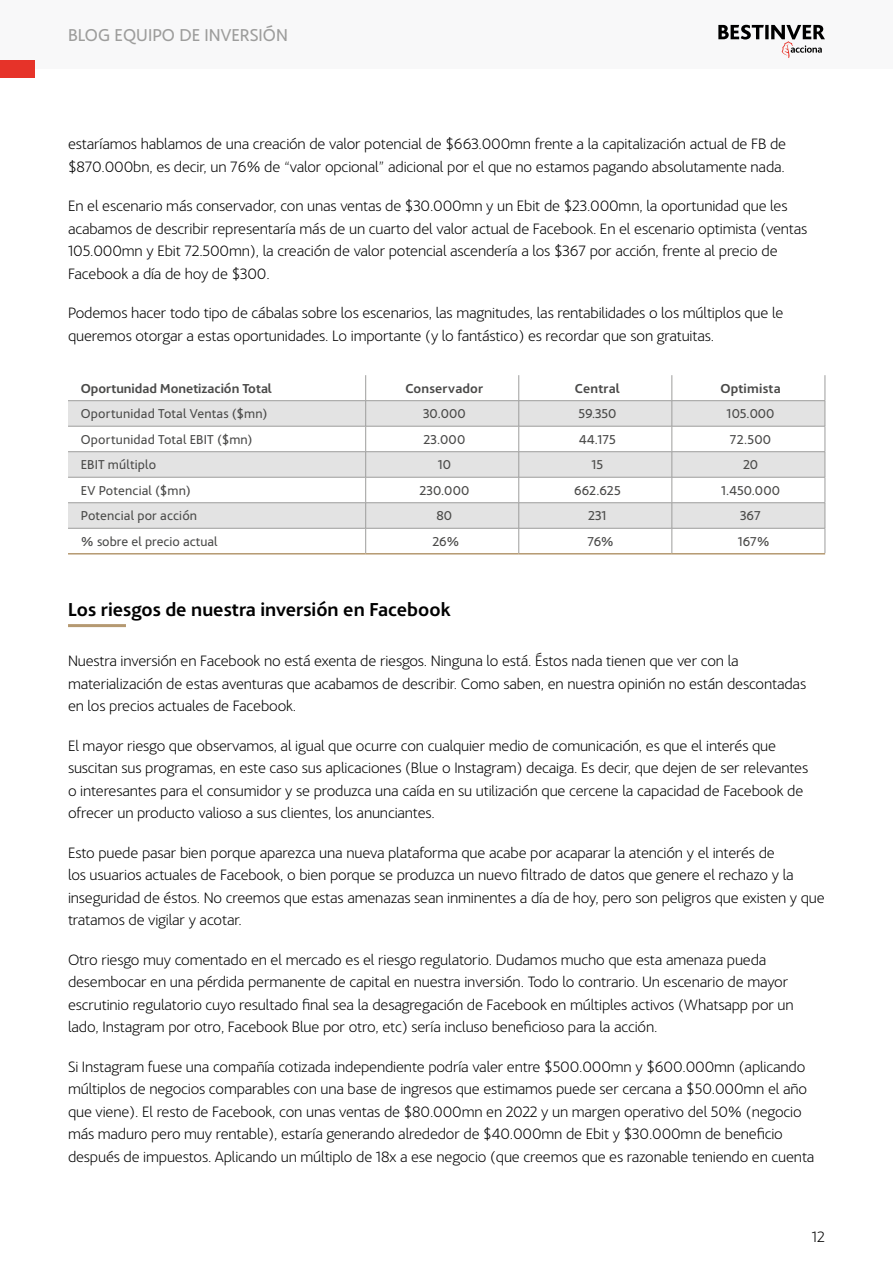
<style>
.page{position:relative;width:893px;height:1263px;background:#fff}
.page>*{position:absolute;margin:0;border:0;box-sizing:border-box;transform-origin:0 0}
.titulos_carta{font:700 19.5px "Acciona";color:#000}
.t1{font:18px "Acciona";color:#9d9d9c}
.texto_carta{font:200 15.75px/22.5px "Acciona";letter-spacing:-.01em;color:#000}
.titulos_carta-2{font:13.5px "Acciona";letter-spacing:.01em;color:#4a4a49}
.titulos_carta-3{font:700 13.5px "Acciona";color:#4a4a49}
</style>
<div class="page">
<div style="left:0;top:0;width:893px;height:69px;background:#f8f8f9"></div>
<div style="left:0;top:61px;width:35px;height:17px;background:#e63329"></div>
<svg style="left:718px;top:25px;width:107px;height:33px"></svg>
<svg style="left:68px;top:401px;width:757px;height:127px;fill:#e3e3e3"></svg>
<hr style="left:68px;top:400px;width:298px;height:1px;background:#9d9d9c">
<hr style="left:366px;top:400px;width:153px;height:1px;background:#9d9d9c">
<hr style="left:519px;top:400px;width:153px;height:1px;background:#9d9d9c">
<hr style="left:672px;top:400px;width:153px;height:1px;background:#9d9d9c">
<hr style="left:68px;top:451px;width:298px;height:1px;background:#9d9d9c">
<hr style="left:366px;top:451px;width:153px;height:1px;background:#9d9d9c">
<hr style="left:519px;top:451px;width:153px;height:1px;background:#9d9d9c">
<hr style="left:672px;top:451px;width:153px;height:1px;background:#9d9d9c">
<hr style="left:68px;top:502px;width:298px;height:1px;background:#9d9d9c">
<hr style="left:366px;top:502px;width:153px;height:1px;background:#9d9d9c">
<hr style="left:519px;top:502px;width:153px;height:1px;background:#9d9d9c">
<hr style="left:672px;top:502px;width:153px;height:1px;background:#9d9d9c">
<svg style="left:365px;top:375px;width:1px;height:178px"></svg>
<svg style="left:518px;top:375px;width:1px;height:178px"></svg>
<svg style="left:672px;top:375px;width:1px;height:178px"></svg>
<svg style="left:825px;top:375px;width:1px;height:178px"></svg>
<hr style="left:68px;top:426px;width:298px;height:1px;background:#9d9d9c">
<hr style="left:366px;top:426px;width:153px;height:1px;background:#9d9d9c">
<hr style="left:519px;top:426px;width:153px;height:1px;background:#9d9d9c">
<hr style="left:672px;top:426px;width:153px;height:1px;background:#9d9d9c">
<hr style="left:68px;top:477px;width:298px;height:1px;background:#9d9d9c">
<hr style="left:366px;top:477px;width:153px;height:1px;background:#9d9d9c">
<hr style="left:519px;top:477px;width:153px;height:1px;background:#9d9d9c">
<hr style="left:672px;top:477px;width:153px;height:1px;background:#9d9d9c">
<hr style="left:68px;top:528px;width:298px;height:1px;background:#9d9d9c">
<hr style="left:366px;top:528px;width:153px;height:1px;background:#9d9d9c">
<hr style="left:519px;top:528px;width:153px;height:1px;background:#9d9d9c">
<hr style="left:672px;top:528px;width:153px;height:1px;background:#9d9d9c">
<hr style="left:68px;top:553px;width:298px;height:1px;background:#b59971">
<hr style="left:366px;top:553px;width:153px;height:1px;background:#b59971">
<hr style="left:519px;top:553px;width:153px;height:1px;background:#b59971">
<hr style="left:672px;top:553px;width:153px;height:1px;background:#b59971">
<hr style="left:68px;top:624px;width:58px;height:3px;background:#b59971">
<p class="t1" style="left:68px;top:21px;width:221px">BLOG EQUIPO DE INVERSIÓN</p>
<p class="texto_carta" style="left:68px;top:132px;width:719px">estaríamos hablamos de una creación de valor potencial de $663.000mn frente a la capitalización actual de FB de $870.000bn, es decir, un 76% de “valor opcional” adicional por el que no estamos pagando absolutamente nada.</p>
<p class="texto_carta" style="left:68px;top:194px;width:741px">En el escenario más conservador, con unas ventas de $30.000mn y un Ebit de $23.000mn, la oportunidad que les acabamos de describir representaría más de un cuarto del valor actual de Facebook. En el escenario optimista (ventas 105.000mn y Ebit 72.500mn), la creación de valor potencial ascendería a los $367 por acción, frente al precio de Facebook a día de hoy de $300.</p>
<p class="texto_carta" style="left:68px;top:301px;width:717px">Podemos hacer todo tipo de cábalas sobre los escenarios, las magnitudes, las rentabilidades o los múltiplos que le queremos otorgar a estas oportunidades. Lo importante (y lo fantástico) es recordar que son gratuitas.</p>
<p class="titulos_carta-3" style="left:81px;top:377px;width:193px">Oportunidad Monetización Total</p>
<p class="titulos_carta-3" style="left:405px;top:377px;width:80px">Conservador</p>
<p class="titulos_carta-3" style="left:575px;top:377px;width:46px">Central</p>
<p class="titulos_carta-3" style="left:720px;top:377px;width:62px">Optimista</p>
<p class="titulos_carta-2" style="left:81px;top:403px;width:188px">Oportunidad Total Ventas ($mn)</p>
<p class="titulos_carta-2" style="left:423px;top:403px;width:44px">30.000</p>
<p class="titulos_carta-2" style="left:578px;top:403px;width:40px">59.350</p>
<p class="titulos_carta-2" style="left:727px;top:403px;width:49px">105.000</p>
<p class="titulos_carta-2" style="left:81px;top:429px;width:173px">Oportunidad Total EBIT ($mn)</p>
<p class="titulos_carta-2" style="left:423px;top:429px;width:43px">23.000</p>
<p class="titulos_carta-2" style="left:579px;top:429px;width:38px">44.175</p>
<p class="titulos_carta-2" style="left:730px;top:429px;width:43px">72.500</p>
<p class="titulos_carta-2" style="left:81px;top:454px;width:77px">EBIT múltiplo</p>
<p class="titulos_carta-2" style="left:438px;top:454px;width:15px">10</p>
<p class="titulos_carta-2" style="left:592px;top:454px;width:13px">15</p>
<p class="titulos_carta-2" style="left:743px;top:454px;width:16px">20</p>
<p class="titulos_carta-2" style="left:81px;top:480px;width:112px">EV Potencial ($mn)</p>
<p class="titulos_carta-2" style="left:419px;top:480px;width:52px">230.000</p>
<p class="titulos_carta-2" style="left:574px;top:480px;width:48px">662.625</p>
<p class="titulos_carta-2" style="left:721px;top:480px;width:61px">1.450.000</p>
<p class="titulos_carta-2" style="left:81px;top:505px;width:118px">Potencial por acción</p>
<p class="titulos_carta-2" style="left:436px;top:505px;width:17px">80</p>
<p class="titulos_carta-2" style="left:588px;top:505px;width:20px">231</p>
<p class="titulos_carta-2" style="left:740px;top:505px;width:22px">367</p>
<p class="titulos_carta-2" style="left:81px;top:531px;width:138px">% sobre el precio actual</p>
<p class="titulos_carta-2" style="left:432px;top:531px;width:29px">26%</p>
<p class="titulos_carta-2" style="left:587px;top:531px;width:28px">76%</p>
<p class="titulos_carta-2" style="left:738px;top:531px;width:33px">167%</p>
<p class="titulos_carta" style="left:68px;top:594px;width:384px">Los riesgos de nuestra inversión en Facebook</p>
<p class="texto_carta" style="left:68px;top:649px;width:740px">Nuestra inversión en Facebook no está exenta de riesgos. Ninguna lo está. Éstos nada tienen que ver con la materialización de estas aventuras que acabamos de describir. Como saben, en nuestra opinión no están descontadas en los precios actuales de Facebook.</p>
<p class="texto_carta" style="left:68px;top:733px;width:742px">El mayor riesgo que observamos, al igual que ocurre con cualquier medio de comunicación, es que el interés que suscitan sus programas, en este caso sus aplicaciones (Blue o Instagram) decaiga. Es decir, que dejen de ser relevantes o interesantes para el consumidor y se produzca una caída en su utilización que cercene la capacidad de Facebook de ofrecer un producto valioso a sus clientes, los anunciantes.</p>
<p class="texto_carta" style="left:68px;top:840px;width:758px">Esto puede pasar bien porque aparezca una nueva plataforma que acabe por acaparar la atención y el interés de<br>los usuarios actuales de Facebook, o bien porque se produzca un nuevo filtrado de datos que genere el rechazo y la inseguridad de éstos. No creemos que estas amenazas sean inminentes a día de hoy, pero son peligros que existen y que tratamos de vigilar y acotar.</p>
<p class="texto_carta" style="left:68px;top:947px;width:727px">Otro riesgo muy comentado en el mercado es el riesgo regulatorio. Dudamos mucho que esta amenaza pueda desembocar en una pérdida permanente de capital en nuestra inversión. Todo lo contrario. Un escenario de mayor escrutinio regulatorio cuyo resultado final sea la desagregación de Facebook en múltiples activos (Whatsapp por un lado, Instagram por otro, Facebook Blue por otro, etc) sería incluso beneficioso para la acción.</p>
<p class="texto_carta" style="left:68px;top:1054px;width:748px">Si Instagram fuese una compañía cotizada independiente podría valer entre $500.000mn y $600.000mn (aplicando múltiplos de negocios comparables con una base de ingresos que estimamos puede ser cercana a $50.000mn el año que viene). El resto de Facebook, con unas ventas de $80.000mn en 2022 y un margen operativo del 50% (negocio más maduro pero muy rentable), estaría generando alrededor de $40.000mn de Ebit y $30.000mn de beneficio después de impuestos. Aplicando un múltiplo de 18x a ese negocio (que creemos que es razonable teniendo en cuenta</p>
<p class="texto_carta" style="left:812px;top:1224px;width:15px">12</p>
</div>
